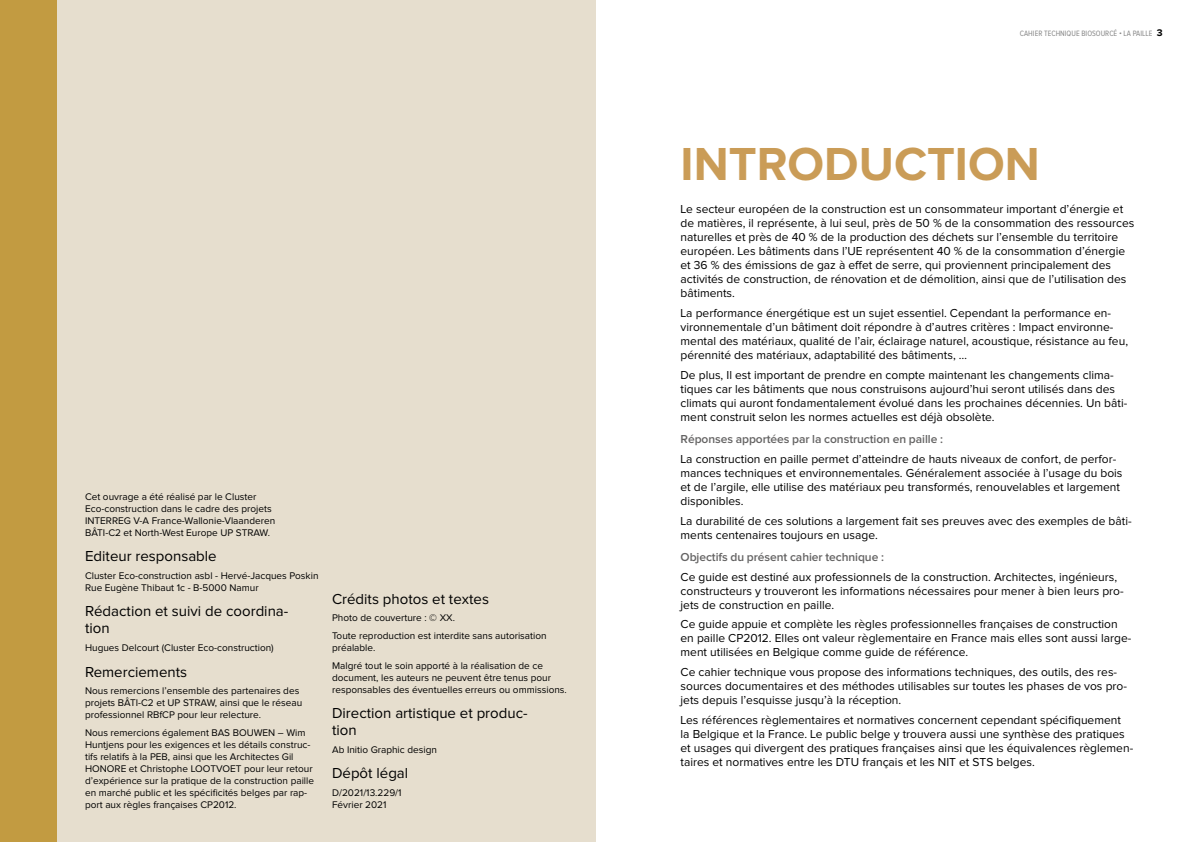
<style>
.page{position:relative;width:1191px;height:842px;background:#fff}
.page>*{position:absolute;margin:0;border:0;box-sizing:border-box;transform-origin:0 0}
.t1{font:700 48px "Proxima Nova";color:#ca9c57}
.t2{font:15px/17px "Proxima Nova";color:#000}
.t3{font:12px/14px "Proxima Nova";color:#000}
.t4{font:600 12px "Proxima Nova";letter-spacing:-.005em;color:#646363}
.t5{font:10px/12px "Proxima Nova";color:#000}
.t6{font:8px "Proxima Nova Cond";color:#878787}
.s1{font-family:"Proxima Nova";font-weight:700;font-size:10px;color:#000}
</style>
<div class="page">
<div style="left:0;top:0;width:595px;height:842px;background:#e6dece"></div>
<div style="left:0;top:0;width:57px;height:842px;background:#c29b41"></div>
<p class="t5" style="left:85px;top:491px;width:192px">Cet ouvrage a été réalisé par le Cluster Eco-construction dans le cadre des projets INTERREG V-A France-Wallonie-Vlaanderen BÂTI-C2 et North-West Europe UP STRAW.</p>
<p class="t2" style="left:85px;top:548px;width:133px">Editeur responsable</p>
<p class="t5" style="left:85px;top:570px;width:235px">Cluster Eco-construction asbl - Hervé-Jacques Poskin<br>Rue Eugène Thibaut 1c - B-5000 Namur</p>
<p class="t2" style="left:85px;top:604px;width:205px">Rédaction et suivi de coordina&shy;tion</p>
<p class="t5" style="left:85px;top:642px;width:190px">Hugues Delcourt (Cluster Eco-construction)</p>
<p class="t2" style="left:85px;top:664px;width:104px">Remerciements</p>
<p class="t5" style="left:85px;top:685px;width:219px">Nous remercions l’ensemble des partenaires des projets BÂTI-C2 et UP STRAW, ainsi que le réseau professionnel RBfCP pour leur relecture.</p>
<p class="t5" style="left:85px;top:727px;width:230px">Nous remercions également BAS BOUWEN – Wim Huntjens pour les exigences et les détails construc&shy;tifs relatifs à la PEB, ainsi que les Architectes Gil HONORE et Christophe LOOTVOET pour leur retour d’expérience sur la pratique de la construction paille en marché public et les spécificités belges par rap&shy;port aux règles françaises CP2012.</p>
<p class="t2" style="left:332px;top:591px;width:158px">Crédits photos et textes</p>
<p class="t5" style="left:332px;top:609px;width:216px;line-height:17.7px">Photo de couverture : © XX.<br>Toute reproduction est interdite sans autorisation</p>
<p class="t5" style="left:332px;top:639px;width:212px;line-height:17.7px">préalable.<br>Malgré tout le soin apporté à la réalisation de ce</p>
<p class="t5" style="left:332px;top:672px;width:236px">document, les auteurs ne peuvent être tenus pour responsables des éventuelles erreurs ou ommissions.</p>
<p class="t2" style="left:332px;top:705px;width:197px">Direction artistique et produc&shy;tion</p>
<p class="t5" style="left:332px;top:744px;width:106px">Ab Initio Graphic design</p>
<p class="t2" style="left:332px;top:765px;width:78px">Dépôt légal</p>
<p class="t5" style="left:332px;top:787px;width:71px">D/2021/13.229/1<br>Février 2021</p>
<p class="t6" style="left:1020px;top:30px;width:144px">CAHIER TECHNIQUE BIOSOURCÉ • LA PAILLE <span class="s1">3</span></p>
<h1 class="t1" style="left:680px;top:142px;width:361px">INTRODUCTION</h1>
<p class="t3" style="left:680px;top:203px;width:455px">Le secteur européen de la construction est un consommateur important d’énergie et de matières, il représente, à lui seul, près de 50 % de la consommation des ressources naturelles et près de 40 % de la production des déchets sur l’ensemble du territoire européen. Les bâtiments dans l’UE représentent 40 % de la consommation d’énergie et 36 % des émissions de gaz à effet de serre, qui proviennent principalement des activités de construction, de rénovation et de démolition, ainsi que de l’utilisation des bâtiments.</p>
<p class="t3" style="left:680px;top:307px;width:449px">La performance énergétique est un sujet essentiel. Cependant la performance en&shy;vironnementale d’un bâtiment doit répondre à d’autres critères : Impact environne&shy;mental des matériaux, qualité de l’air, éclairage naturel, acoustique, résistance au feu, pérennité des matériaux, adaptabilité des bâtiments, …</p>
<p class="t3" style="left:680px;top:368px;width:448px">De plus, Il est important de prendre en compte maintenant les changements clima&shy;tiques car les bâtiments que nous construisons aujourd’hui seront utilisés dans des climats qui auront fondamentalement évolué dans les prochaines décennies. Un bâti&shy;ment construit selon les normes actuelles est déjà obsolète.</p>
<p class="t4" style="left:680px;top:434px;width:264px">Réponses apportées par la construction en paille :</p>
<p class="t3" style="left:680px;top:452px;width:443px">La construction en paille permet d’atteindre de hauts niveaux de confort, de perfor&shy;mances techniques et environnementales. Généralement associée à l’usage du bois et de l’argile, elle utilise des matériaux peu transformés, renouvelables et largement disponibles.</p>
<p class="t3" style="left:680px;top:514px;width:452px">La durabilité de ces solutions a largement fait ses preuves avec des exemples de bâti&shy;ments centenaires toujours en usage.</p>
<p class="t4" style="left:680px;top:552px;width:205px">Objectifs du présent cahier technique :</p>
<p class="t3" style="left:680px;top:570px;width:444px">Ce guide est destiné aux professionnels de la construction. Architectes, ingénieurs, constructeurs y trouveront les informations nécessaires pour mener à bien leurs pro&shy;jets de construction en paille.</p>
<p class="t3" style="left:680px;top:618px;width:452px">Ce guide appuie et complète les règles professionnelles françaises de construction en paille CP2012. Elles ont valeur règlementaire en France mais elles sont aussi large&shy;ment utilisées en Belgique comme guide de référence.</p>
<p class="t3" style="left:680px;top:666px;width:448px">Ce cahier technique vous propose des informations techniques, des outils, des res&shy;sources documentaires et des méthodes utilisables sur toutes les phases de vos pro&shy;jets depuis l’esquisse jusqu’à la réception.</p>
<p class="t3" style="left:680px;top:713px;width:454px">Les références règlementaires et normatives concernent cependant spécifiquement<br>la Belgique et la France. Le public belge y trouvera aussi une synthèse des pratiques et usages qui divergent des pratiques françaises ainsi que les équivalences règlemen&shy;taires et normatives entre les DTU français et les NIT et STS belges.</p>
</div>
